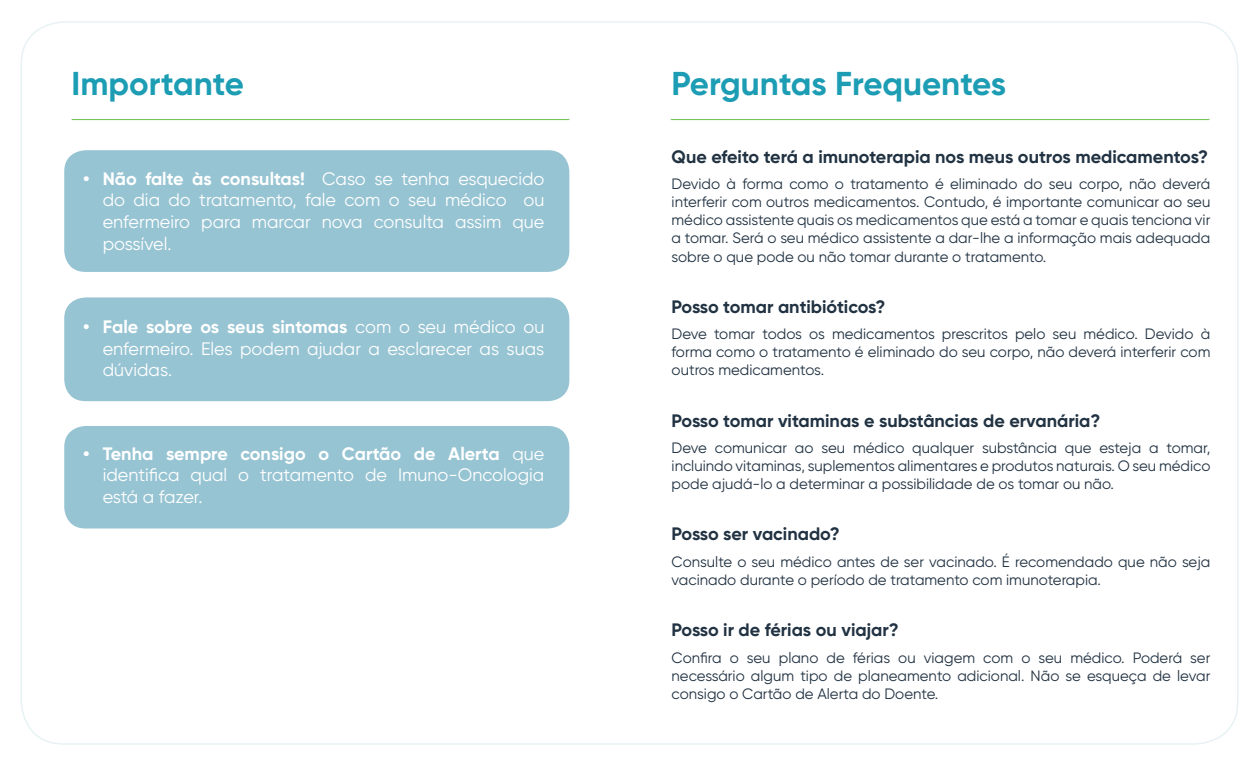
<style>
.page{position:relative;width:1259px;height:766px;background:#fff}
.page>*{position:absolute;margin:0;border:0;box-sizing:border-box;transform-origin:0 0}
.t1{font:700 33px "Gilroy";color:#1c9db4}
.t2{font:18px/21.6px "Gilroy";color:#fff;text-align:justify}
.t3{font:700 18px "Gilroy";color:#213242}
.t4{font:15px/18px "Gilroy";color:#213242;text-align:justify}
.s1{font-weight:700}
</style>
<div class="page">
<div style="left:64px;top:150px;width:505px;height:122px;background:#97c4d3;border-radius:21px"></div>
<div style="left:64px;top:297px;width:505px;height:104px;background:#97c4d3;border-radius:21px"></div>
<div style="left:64px;top:426px;width:505px;height:102px;background:#97c4d3;border-radius:21px"></div>
<hr style="left:671px;top:119px;width:538px;height:1px;background:#7bc35c">
<hr style="left:72px;top:119px;width:497px;height:1px;background:#7bc35c">
<p class="t1" style="left:72px;top:63px;width:174px">Importante</p>
<p class="t2" style="left:103px;top:167px;width:443px;text-indent:-20px"><span class="s1">• Não falte às consultas!</span> Caso se tenha esquecido do dia do tratamento, fale com o seu médico ou enfermeiro para marcar nova consulta assim que possível.</p>
<p class="t2" style="left:103px;top:315px;width:443px;text-indent:-20px"><span class="s1">• Fale sobre os seus sintomas</span> com o seu médico ou enfermeiro. Eles podem ajudar a esclarecer as suas dúvidas.</p>
<p class="t2" style="left:103px;top:442px;width:443px;text-indent:-20px"><span class="s1">• Tenha sempre consigo o Cartão de Alerta</span> que identifica qual o tratamento de Imuno-Oncologia está a fazer.</p>
<p class="t1" style="left:671px;top:63px;width:336px">Perguntas Frequentes</p>
<p class="t3" style="left:671px;top:145px;width:538px">Que efeito terá a imunoterapia nos meus outros medicamentos?</p>
<p class="t4" style="left:671px;top:175px;width:540px">Devido à forma como o tratamento é eliminado do seu corpo, não deverá interferir com outros medicamentos. Contudo, é importante comunicar ao seu médico assistente quais os medicamentos que está a tomar e quais tenciona vir a tomar. Será o seu médico assistente a dar-lhe a informação mais adequada sobre o que pode ou não tomar durante o tratamento.</p>
<p class="t3" style="left:671px;top:295px;width:215px">Posso tomar antibióticos?</p>
<p class="t4" style="left:671px;top:325px;width:540px">Deve tomar todos os medicamentos prescritos pelo seu médico. Devido à forma como o tratamento é eliminado do seu corpo, não deverá interferir com outros medicamentos.</p>
<p class="t3" style="left:671px;top:409px;width:430px">Posso tomar vitaminas e substâncias de ervanária?</p>
<p class="t4" style="left:671px;top:438px;width:540px">Deve comunicar ao seu médico qualquer substância que esteja a tomar, incluindo vitaminas, suplementos alimentares e produtos naturais. O seu médico pode ajudá-lo a determinar a possibilidade de os tomar ou não.</p>
<p class="t3" style="left:671px;top:522px;width:170px">Posso ser vacinado?</p>
<p class="t4" style="left:671px;top:552px;width:540px">Consulte o seu médico antes de ser vacinado. É recomendado que não seja vacinado durante o período de tratamento com imunoterapia.</p>
<p class="t3" style="left:671px;top:618px;width:229px">Posso ir de férias ou viajar?</p>
<p class="t4" style="left:671px;top:648px;width:540px">Confira o seu plano de férias ou viagem com o seu médico. Poderá ser necessário algum tipo de planeamento adicional. Não se esqueça de levar consigo o Cartão de Alerta do Doente.</p>
</div>
